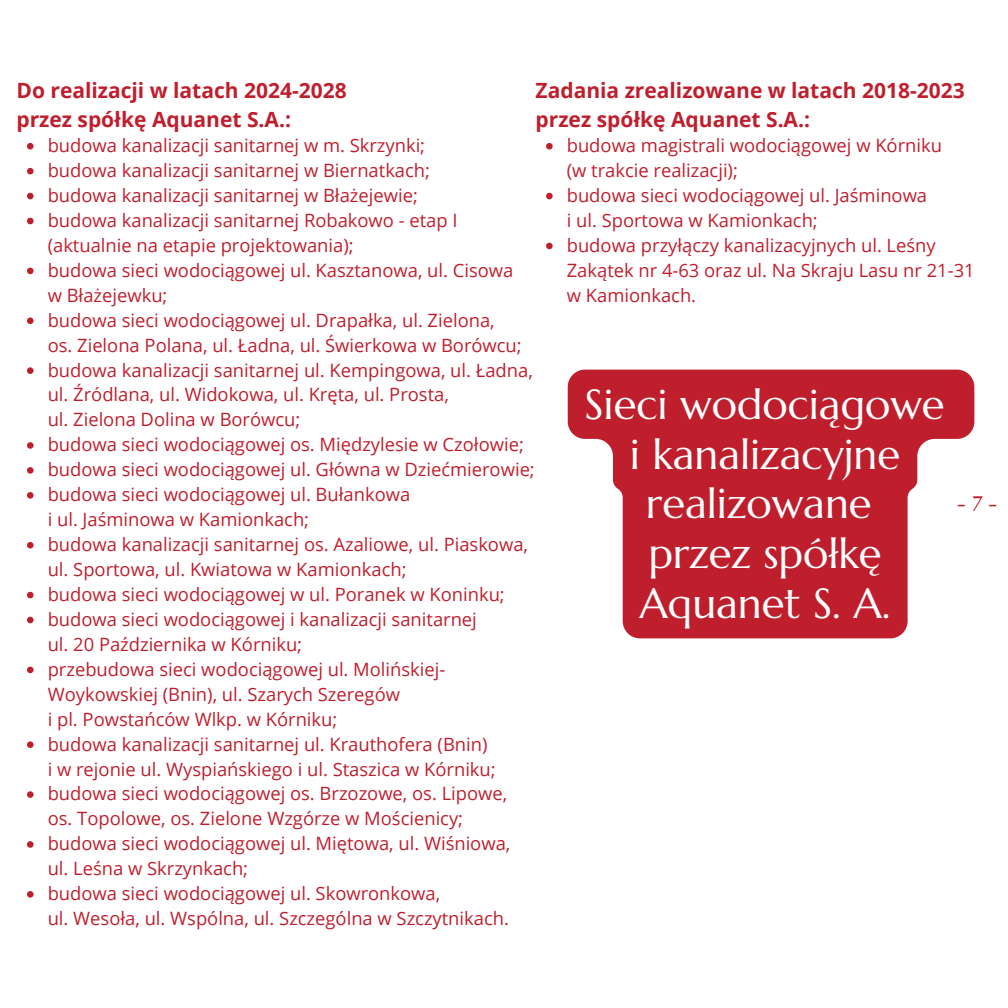
<style>
.page{position:relative;width:1008px;height:1008px;background:#fff}
.page>*{position:absolute;margin:0;border:0;box-sizing:border-box;transform-origin:0 0}
.t1{font:42px/49.9px "Marcellus";color:#fff;text-align:center}
.t2{font:700 21px/28.9px "Open Sans";color:#bf1f2d}
.t3{font:21px "Marcellus";color:#bf1f2d}
.t4{font:18.38px/24.8px "Open Sans";color:#bf1f2d}
</style>
<div class="page">
<svg style="left:568px;top:370px;width:406px;height:268px;fill:#bf1f2d"></svg>
<svg style="left:27px;top:143px;width:7px;height:6px"></svg>
<svg style="left:27px;top:168px;width:7px;height:6px"></svg>
<svg style="left:27px;top:193px;width:7px;height:6px"></svg>
<svg style="left:27px;top:218px;width:7px;height:6px"></svg>
<svg style="left:27px;top:268px;width:7px;height:6px"></svg>
<svg style="left:27px;top:317px;width:7px;height:7px"></svg>
<svg style="left:27px;top:367px;width:7px;height:7px"></svg>
<svg style="left:27px;top:442px;width:7px;height:7px"></svg>
<svg style="left:27px;top:467px;width:7px;height:7px"></svg>
<svg style="left:27px;top:492px;width:7px;height:7px"></svg>
<svg style="left:27px;top:542px;width:7px;height:6px"></svg>
<svg style="left:27px;top:592px;width:7px;height:6px"></svg>
<svg style="left:27px;top:617px;width:7px;height:6px"></svg>
<svg style="left:27px;top:667px;width:7px;height:6px"></svg>
<svg style="left:27px;top:741px;width:7px;height:7px"></svg>
<svg style="left:27px;top:791px;width:7px;height:7px"></svg>
<svg style="left:27px;top:841px;width:7px;height:7px"></svg>
<svg style="left:27px;top:891px;width:7px;height:7px"></svg>
<svg style="left:546px;top:143px;width:7px;height:6px"></svg>
<svg style="left:546px;top:193px;width:7px;height:6px"></svg>
<svg style="left:546px;top:243px;width:7px;height:6px"></svg>
<p class="t2" style="left:16px;top:76px;width:332px">Do realizacji w latach 2024-2028 przez spółkę Aquanet S.A.:</p>
<p class="t2" style="left:536px;top:76px;width:431px">Zadania zrealizowane w latach 2018-2023 przez spółkę Aquanet S.A.:</p>
<p class="t4" style="left:48px;top:133px;width:379px">budowa kanalizacji sanitarnej w m. Skrzynki;</p>
<p class="t4" style="left:48px;top:158px;width:384px">budowa kanalizacji sanitarnej w Biernatkach;</p>
<p class="t4" style="left:48px;top:182px;width:372px">budowa kanalizacji sanitarnej w Błażejewie;</p>
<p class="t4" style="left:48px;top:207px;width:411px">budowa kanalizacji sanitarnej Robakowo - etap I (aktualnie na etapie projektowania);</p>
<p class="t4" style="left:48px;top:257px;width:467px">budowa sieci wodociągowej ul. Kasztanowa, ul. Cisowa w Błażejewku;</p>
<p class="t4" style="left:48px;top:307px;width:476px">budowa sieci wodociągowej ul. Drapałka, ul. Zielona, os. Zielona Polana, ul. Ładna, ul. Świerkowa w Borówcu;</p>
<p class="t4" style="left:48px;top:357px;width:487px">budowa kanalizacji sanitarnej ul. Kempingowa, ul. Ładna, ul. Źródlana, ul. Widokowa, ul. Kręta, ul. Prosta,<br>ul. Zielona Dolina w Borówcu;</p>
<p class="t4" style="left:48px;top:432px;width:478px">budowa sieci wodociągowej os. Międzylesie w Czołowie;</p>
<p class="t4" style="left:48px;top:457px;width:489px">budowa sieci wodociągowej ul. Główna w Dziećmierowie;</p>
<p class="t4" style="left:48px;top:482px;width:364px">budowa sieci wodociągowej ul. Bułankowa i ul. Jaśminowa w Kamionkach;</p>
<p class="t4" style="left:48px;top:532px;width:482px">budowa kanalizacji sanitarnej os. Azaliowe, ul. Piaskowa, ul. Sportowa, ul. Kwiatowa w Kamionkach;</p>
<p class="t4" style="left:48px;top:581px;width:459px">budowa sieci wodociągowej w ul. Poranek w Koninku;</p>
<p class="t4" style="left:48px;top:606px;width:431px">budowa sieci wodociągowej i kanalizacji sanitarnej ul. 20 Października w Kórniku;</p>
<p class="t4" style="left:48px;top:656px;width:399px">przebudowa sieci wodociągowej ul. Molińskiej-<br>Woykowskiej (Bnin), ul. Szarych Szeregów<br>i pl. Powstańców Wlkp. w Kórniku;</p>
<p class="t4" style="left:48px;top:731px;width:450px">budowa kanalizacji sanitarnej ul. Krauthofera (Bnin) i w rejonie ul. Wyspiańskiego i ul. Staszica w Kórniku;</p>
<p class="t4" style="left:48px;top:781px;width:461px">budowa sieci wodociągowej os. Brzozowe, os. Lipowe, os. Topolowe, os. Zielone Wzgórze w Mościenicy;</p>
<p class="t4" style="left:48px;top:831px;width:464px">budowa sieci wodociągowej ul. Miętowa, ul. Wiśniowa, ul. Leśna w Skrzynkach;</p>
<p class="t4" style="left:48px;top:881px;width:463px">budowa sieci wodociągowej ul. Skowronkowa,<br>ul. Wesoła, ul. Wspólna, ul. Szczególna w Szczytnikach.</p>
<p class="t4" style="left:567px;top:133px;width:377px">budowa magistrali wodociągowej w Kórniku (w trakcie realizacji);</p>
<p class="t4" style="left:567px;top:182px;width:362px">budowa sieci wodociągowej ul. Jaśminowa i ul. Sportowa w Kamionkach;</p>
<p class="t4" style="left:567px;top:232px;width:409px">budowa przyłączy kanalizacyjnych ul. Leśny<br>Zakątek nr 4-63 oraz ul. Na Skraju Lasu nr 21-31 w Kamionkach.</p>
<p class="t1" style="left:585px;top:379px;width:362px">Sieci wodociągowe</p>
<p class="t1" style="left:630px;top:429px;width:272px">i kanalizacyjne realizowane</p>
<p class="t1" style="left:639px;top:529px;width:253px;text-align:left">przez spółkę<br>Aquanet S. A.</p>
<p class="t3" style="left:957px;top:490px;width:42px">- 7 -</p>
</div>
